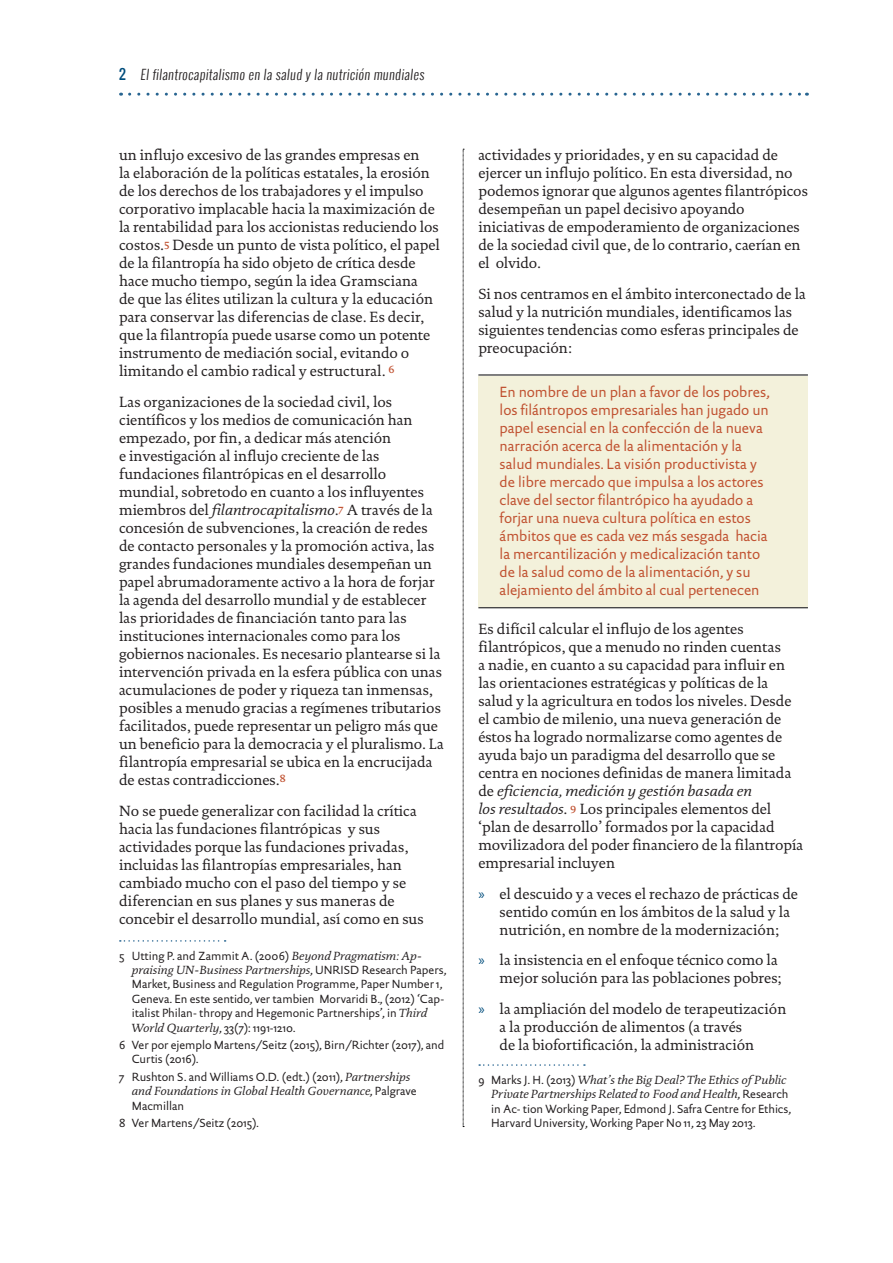
<style>
.page{position:relative;width:893px;height:1263px;background:#fff}
.page>*{position:absolute;margin:0;border:0;box-sizing:border-box;transform-origin:0 0}
.t1{font:15px/18px "DTL Documenta ST";color:#231f20}
.t2{font:15px/18px "DTL Documenta Sans T";letter-spacing:-.005em;color:#c05130}
.t3{font:300 13.5px "Oswald";color:#231f20}
.t4{font:12px/14.4px "DTL Documenta Sans ST";color:#231f20}
.t5{font:italic 12px/14.4px "DTL Documenta ST";color:#231f20;text-align:right}
.s1{font-weight:400;color:#004d7c}
.s2{font-style:italic}
.s3{font-family:"DTL Documenta ST";font-style:italic}
.s4{font-family:"DTL Documenta Sans ST";font-style:normal}
.s5{font-family:"Myriad Pro";color:#004d7c}
</style>
<div class="page">
<svg style="left:130px;top:93px;width:677px;height:3px"></svg>
<svg style="left:120px;top:940px;width:106px;height:2px"></svg>
<div style="left:478px;top:377px;width:330px;height:230px;background:#f3f1db"></div>
<hr style="left:478px;top:375px;width:330px;height:1px;background:#000">
<hr style="left:478px;top:607px;width:330px;height:1px;background:#000">
<svg style="left:479px;top:1064px;width:106px;height:2px"></svg>
<svg style="left:463px;top:149px;width:1px;height:978px"></svg>
<p class="t3" style="left:119px;top:64px;width:309px"><span class="s1">2</span> El filantrocapitalismo en la salud y la nutrición mundiales</p>
<p class="t1" style="left:119px;top:146px;width:322px">un influjo excesivo de las grandes empresas en<br>la elaboración de la políticas estatales, la erosión de los derechos de los trabajadores y el impulso corporativo implacable hacia la maximización de la rentabilidad para los accionistas reduciendo los costos.<sup>5</sup> Desde un punto de vista político, el papel de la filantropía ha sido objeto de crítica desde hace mucho tiempo, según la idea Gramsciana<br>de que las élites utilizan la cultura y la educación para conservar las diferencias de clase. Es decir, que la filantropía puede usarse como un potente instrumento de mediación social, evitando o limitando el cambio radical y estructural. <sup>6</sup></p>
<p class="t1" style="left:119px;top:393px;width:326px">Las organizaciones de la sociedad civil, los científicos y los medios de comunicación han empezado, por fin, a dedicar más atención<br>e investigación al influjo creciente de las fundaciones filantrópicas en el desarrollo mundial, sobretodo en cuanto a los influyentes miembros del <span class="s2">filantrocapitalismo</span>.<sup>7</sup> A través de la concesión de subvenciones, la creación de redes de contacto personales y la promoción activa, las grandes fundaciones mundiales desempeñan un papel abrumadoramente activo a la hora de forjar la agenda del desarrollo mundial y de establecer las prioridades de financiación tanto para las instituciones internacionales como para los gobiernos nacionales. Es necesario plantearse si la intervención privada en la esfera pública con unas acumulaciones de poder y riqueza tan inmensas, posibles a menudo gracias a regímenes tributarios facilitados, puede representar un peligro más que un beneficio para la democracia y el pluralismo. La filantropía empresarial se ubica en la encrucijada de estas contradicciones.<sup>8</sup></p>
<p class="t1" style="left:119px;top:802px;width:306px">No se puede generalizar con facilidad la crítica hacia las fundaciones filantrópicas y sus actividades porque las fundaciones privadas, incluidas las filantropías empresariales, han cambiado mucho con el paso del tiempo y se diferencian en sus planes y sus maneras de concebir el desarrollo mundial, así como en sus</p>
<p class="t4" style="left:119px;top:948px;width:305px">5 Utting P. and Zammit A. (2006) <span class="s3">Beyond Pragmatism: Ap-</span></p>
<p class="t5" style="left:132px;top:962px;width:316px">praising UN-Business Partnerships<span class="s4">, UNRISD Research Papers,</span></p>
<p class="t4" style="left:132px;top:977px;width:314px">Market, Business and Regulation Programme, Paper Number 1, Geneva. En este sentido, ver tambien Morvaridi B., (2012) ‘Cap&shy;italist Philan- thropy and Hegemonic Partnerships’, in <span class="s3">Third World Quarterly</span>, 33(7): 1191-1210.</p>
<p class="t4" style="left:132px;top:1037px;width:314px;text-indent:-13px">6 Ver por ejemplo Martens/Seitz (2015), Birn/Richter (2017), and<br>Curtis (2016).</p>
<p class="t4" style="left:119px;top:1069px;width:293px">7 Rushton S. and Williams O.D. (edt.) (2011), <span class="s3">Partnerships</span></p>
<p class="t5" style="left:132px;top:1084px;width:286px">and Foundations in Global Health Governance<span class="s4">, Palgrave</span></p>
<p class="t4" style="left:119px;top:1096px;width:141px;line-height:17.4px;text-indent:13px">Macmillan<br>8 Ver Martens/Seitz (2015).</p>
<p class="t1" style="left:478px;top:146px;width:331px">actividades y prioridades, y en su capacidad de ejercer un influjo político. En esta diversidad, no podemos ignorar que algunos agentes filantrópicos desempeñan un papel decisivo apoyando iniciativas de empoderamiento de organizaciones de la sociedad civil que, de lo contrario, caerían en el olvido.</p>
<p class="t1" style="left:478px;top:285px;width:329px">Si nos centramos en el ámbito interconectado de la salud y la nutrición mundiales, identificamos las siguientes tendencias como esferas principales de preocupación:</p>
<p class="t2" style="left:500px;top:382px;width:271px">En nombre de un plan a favor de los pobres, los filántropos empresariales han jugado un papel esencial en la confección de la nueva narración acerca de la alimentación y la salud mundiales. La visión productivista y de libre mercado que impulsa a los actores clave del sector filantrópico ha ayudado a forjar una nueva cultura política en estos ámbitos que es cada vez más sesgada hacia la mercantilización y medicalización tanto de la salud como de la alimentación, y su alejamiento del ámbito al cual pertenecen</p>
<p class="t1" style="left:478px;top:620px;width:326px">Es difícil calcular el influjo de los agentes filantrópicos, que a menudo no rinden cuentas<br>a nadie, en cuanto a su capacidad para influir en las orientaciones estratégicas y políticas de la salud y la agricultura en todos los niveles. Desde el cambio de milenio, una nueva generación de éstos ha logrado normalizarse como agentes de ayuda bajo un paradigma del desarrollo que se centra en nociones definidas de manera limitada de <span class="s2">eficiencia, medición y gestión basada en<br>los resultados</span>. <sup>9</sup> Los principales elementos del ‘plan de desarrollo’ formados por la capacidad movilizadora del poder financiero de la filantropía empresarial incluyen</p>
<p class="t1" style="left:500px;top:884px;width:300px;text-indent:-21px"><span class="s5">»</span> el descuido y a veces el rechazo de prácticas de sentido común en los ámbitos de la salud y la nutrición, en nombre de la modernización;</p>
<p class="t1" style="left:478px;top:951px;width:305px;text-align:right"><span class="s5">»</span> la insistencia en el enfoque técnico como la mejor solución para las poblaciones pobres;</p>
<p class="t1" style="left:500px;top:1000px;width:288px;text-indent:-21px"><span class="s5">»</span> la ampliación del modelo de terapeutización a la producción de alimentos (a través<br>de la biofortificación, la administración</p>
<p class="t5" style="left:478px;top:1072px;width:312px"><span class="s4">9 Marks J. H. (2013)</span> What’s the Big Deal? The Ethics of Public<br>Private Partnerships Related to Food and Health<span class="s4">, Research</span></p>
<p class="t4" style="left:491px;top:1101px;width:301px">in Ac- tion Working Paper, Edmond J. Safra Centre for Ethics,<br>Harvard University, Working Paper No 11, 23 May 2013.</p>
</div>
